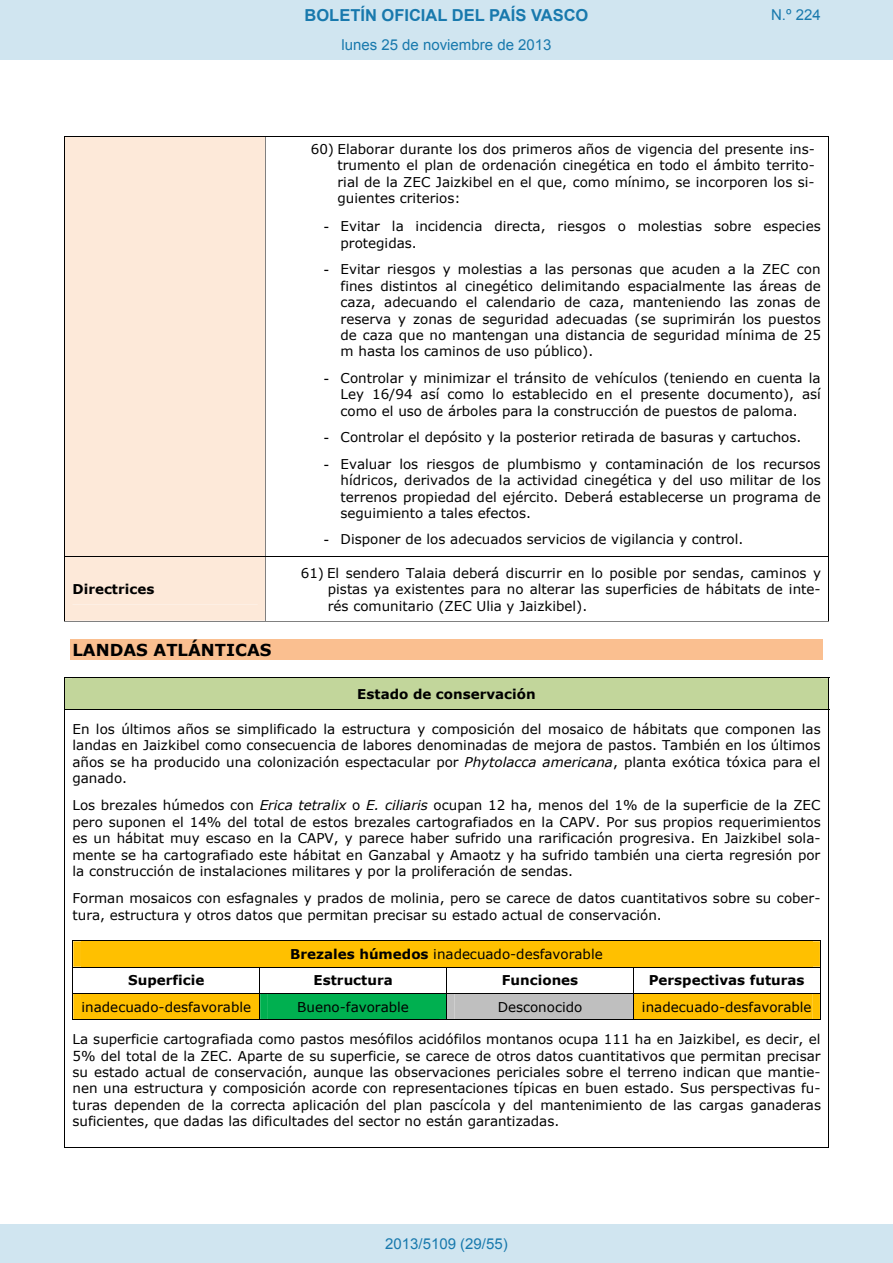
<style>
.page{position:relative;width:893px;height:1263px;background:#fff}
.page>*{position:absolute;margin:0;border:0;box-sizing:border-box;transform-origin:0 0}
.t1{font:700 16.5px "Arial";color:#1879ad}
.t2{font:700 16.5px "Verdana";color:#000}
.Paginacion_Centro{font:15px "Arial";color:#1879ad}
.t3{font:13.5px/16.4px "Verdana";color:#000;text-align:justify}
.t4{font:700 13.5px "Verdana";color:#000}
.s1{font-family:"Times New Roman";font-size:15.75px}
.s2{font-style:italic}
.s3{font-weight:700}
</style>
<div class="page">
<div style="left:65px;top:137px;width:200px;height:419px;background:#fde9d9"></div>
<hr style="left:64px;top:136px;width:202px;height:1px;background:#000">
<hr style="left:266px;top:136px;width:562px;height:1px;background:#000">
<hr style="left:64px;top:137px;width:1px;height:419px;background:#000">
<hr style="left:265px;top:137px;width:1px;height:419px;background:#808080">
<hr style="left:828px;top:137px;width:1px;height:419px;background:#000">
<div style="left:65px;top:557px;width:200px;height:64px;background:#fde9d9"></div>
<div style="left:72px;top:573px;width:186px;height:31px;background:#fde9d9"></div>
<hr style="left:64px;top:556px;width:202px;height:1px;background:#000">
<hr style="left:266px;top:556px;width:562px;height:1px;background:#000">
<hr style="left:64px;top:557px;width:1px;height:64px;background:#000">
<hr style="left:64px;top:621px;width:201px;height:1px;background:#808080">
<hr style="left:265px;top:557px;width:1px;height:64px;background:#808080">
<hr style="left:266px;top:621px;width:562px;height:1px;background:#808080">
<hr style="left:828px;top:557px;width:1px;height:64px;background:#000">
<div style="left:70px;top:639px;width:753px;height:20px;background:#fabf90"></div>
<div style="left:64px;top:677px;width:765px;height:32px;background:#c2d69b"></div>
<hr style="left:64px;top:678px;width:1px;height:31px;background:#000">
<hr style="left:828px;top:678px;width:1px;height:31px;background:#000">
<svg style="left:72px;top:940px;width:749px;height:80px"></svg>
<hr style="left:64px;top:709px;width:765px;height:1px;background:#000">
<hr style="left:64px;top:710px;width:1px;height:438px;background:#000">
<hr style="left:64px;top:1147px;width:764px;height:1px;background:#000">
<hr style="left:828px;top:710px;width:1px;height:438px;background:#000">
<div style="left:0;top:0;width:893px;height:60px;background:#d0e5f0"></div>
<div style="left:0;top:1225px;width:893px;height:38px;background:#d0e5f0"></div>
<p class="t1" style="left:305px;top:4px;width:285px">BOLETÍN OFICIAL DEL PAÍS VASCO</p>
<p class="Paginacion_Centro" style="left:771px;top:5px;width:51px">N.º 224</p>
<p class="Paginacion_Centro" style="left:341px;top:35px;width:212px">lunes 25 de noviembre de 2013</p>
<p class="t4" style="left:72px;top:581px;width:83px">Directrices</p>
<p class="t2" style="left:72px;top:639px;width:200px">LANDAS ATLÁNTICAS</p>
<p class="t3" style="left:338px;top:141px;width:479px;text-indent:-27px">60) Elaborar durante los dos primeros años de vigencia del presente ins&shy;trumento el plan de ordenación cinegética en todo el ámbito territo&shy;rial de la ZEC Jaizkibel en el que, como mínimo, se incorporen los si&shy;guientes criterios:</p>
<p class="t3" style="left:341px;top:218px;width:482px;text-indent:-17px"><span class="s1">-</span> Evitar la incidencia directa, riesgos o molestias sobre especies protegidas.</p>
<p class="t3" style="left:341px;top:261px;width:482px;text-indent:-17px"><span class="s1">-</span> Evitar riesgos y molestias a las personas que acuden a la ZEC con fines distintos al cinegético delimitando espacialmente las áreas de caza, adecuando el calendario de caza, manteniendo las zonas de reserva y zonas de seguridad adecuadas (se suprimirán los puestos de caza que no mantengan una distancia de seguridad mínima de 25 m hasta los caminos de uso público).</p>
<p class="t3" style="left:341px;top:370px;width:482px;text-indent:-17px"><span class="s1">-</span> Controlar y minimizar el tránsito de vehículos (teniendo en cuenta la Ley 16/94 así como lo establecido en el presente documento), así como el uso de árboles para la construcción de puestos de paloma.</p>
<p class="t3" style="left:324px;top:429px;width:479px"><span class="s1">-</span> Controlar el depósito y la posterior retirada de basuras y cartuchos.</p>
<p class="t3" style="left:341px;top:455px;width:482px;text-indent:-17px"><span class="s1">-</span> Evaluar los riesgos de plumbismo y contaminación de los recursos hídricos, derivados de la actividad cinegética y del uso militar de los terrenos propiedad del ejército. Deberá establecerse un programa de seguimiento a tales efectos.</p>
<p class="t3" style="left:324px;top:531px;width:421px"><span class="s1">-</span> Disponer de los adecuados servicios de vigilancia y control.</p>
<p class="t3" style="left:328px;top:565px;width:495px;text-indent:-27px">61) El sendero Talaia deberá discurrir en lo posible por sendas, caminos y pistas ya existentes para no alterar las superficies de hábitats de inte&shy;rés comunitario (ZEC Ulia y Jaizkibel).</p>
<p class="t4" style="left:357px;top:685px;width:180px">Estado de conservación</p>
<p class="t3" style="left:72px;top:721px;width:750px">En los últimos años se simplificado la estructura y composición del mosaico de hábitats que componen las landas en Jaizkibel como consecuencia de labores denominadas de mejora de pastos. También en los últimos años se ha producido una colonización espectacular por <span class="s2">Phytolacca americana</span>, planta exótica tóxica para el ganado.</p>
<p class="t3" style="left:72px;top:797px;width:750px">Los brezales húmedos con <span class="s2">Erica tetralix</span> o <span class="s2">E. ciliaris</span> ocupan 12 ha, menos del 1% de la superficie de la ZEC pero suponen el 14% del total de estos brezales cartografiados en la CAPV. Por sus propios requerimientos es un hábitat muy escaso en la CAPV, y parece haber sufrido una rarificación progresiva. En Jaizkibel sola&shy;mente se ha cartografiado este hábitat en Ganzabal y Amaotz y ha sufrido también una cierta regresión por la construcción de instalaciones militares y por la proliferación de sendas.</p>
<p class="t3" style="left:72px;top:890px;width:749px">Forman mosaicos con esfagnales y prados de molinia, pero se carece de datos cuantitativos sobre su cober&shy;tura, estructura y otros datos que permitan precisar su estado actual de conservación.</p>
<p class="t3" style="left:290px;top:946px;width:314px"><span class="s3">Brezales húmedos</span> inadecuado-desfavorable</p>
<p class="t4" style="left:128px;top:972px;width:78px">Superficie</p>
<p class="t4" style="left:314px;top:972px;width:81px">Estructura</p>
<p class="t4" style="left:502px;top:972px;width:78px">Funciones</p>
<p class="t4" style="left:649px;top:972px;width:157px">Perspectivas futuras</p>
<p class="t3" style="left:81px;top:998px;width:171px">inadecuado-desfavorable</p>
<p class="t3" style="left:297px;top:998px;width:113px">Bueno-favorable</p>
<p class="t3" style="left:498px;top:998px;width:86px">Desconocido</p>
<p class="t3" style="left:642px;top:998px;width:171px">inadecuado-desfavorable</p>
<p class="t3" style="left:72px;top:1031px;width:750px">La superficie cartografiada como pastos mesófilos acidófilos montanos ocupa 111 ha en Jaizkibel, es decir, el 5% del total de la ZEC. Aparte de su superficie, se carece de otros datos cuantitativos que permitan precisar su estado actual de conservación, aunque las observaciones periciales sobre el terreno indican que mantie&shy;nen una estructura y composición acorde con representaciones típicas en buen estado. Sus perspectivas fu&shy;turas dependen de la correcta aplicación del plan pascícola y del mantenimiento de las cargas ganaderas suficientes, que dadas las dificultades del sector no están garantizadas.</p>
<p class="Paginacion_Centro" style="left:385px;top:1234px;width:124px">2013/5109 (29/55)</p>
</div>
